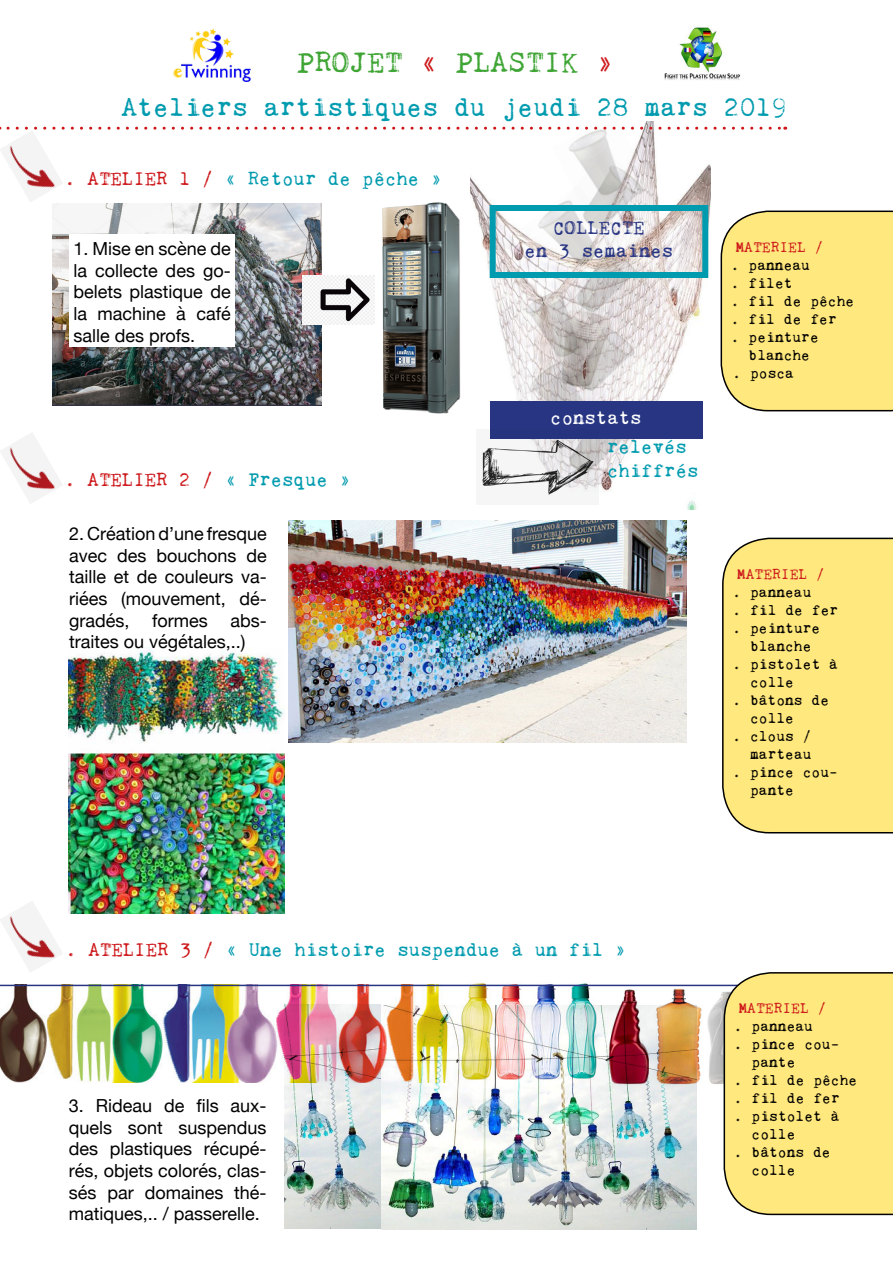
<style>
.page{position:relative;width:893px;height:1263px;background:#fff}
.page>*{position:absolute;margin:0;border:0;box-sizing:border-box;transform-origin:0 0}
.t1{font:30px "Kingthings Trypewriter 2";color:#3fa535}
.t2{font:27px "Kingthings Trypewriter 2";color:#009baf}
.t3{font:19.5px/23.4px "Kingthings Trypewriter 2";color:#009baf}
.t4{font:19.5px "Kingthings Trypewriter 2";color:#cd171a}
.t5{font:19.5px/23.4px "Kingthings Trypewriter 2";color:#283583;text-align:center}
.t6{font:19.5px "Kingthings Trypewriter 2";color:#fff}
.t7{font:18px/21.6px "Helvetica Neue";color:#000;text-align:justify}
.t8{font:15px "Kingthings Trypewriter 2";color:#000}
.t9{font:15px "Kingthings Trypewriter 2";color:#cd171a}
.s1{color:#cd171a}
.s2{color:#009baf}
</style>
<div class="page">
<img style="left:284px;top:1005px;width:413px;height:225px">
<img style="left:53px;top:204px;width:269px;height:201px">
<div style="left:721px;top:211px;width:172px;height:200px;background:#ffe87d"></div>
<img style="left:288px;top:521px;width:399px;height:221px">
<img style="left:68px;top:648px;width:216px;height:266px">
<img style="left:382px;top:202px;width:79px;height:212px">
<img style="left:173px;top:28px;width:78px;height:54px">
<img style="left:664px;top:27px;width:77px;height:53px">
<img style="left:303px;top:276px;width:72px;height:49px">
<img style="left:471px;top:121px;width:239px;height:389px">
<div style="left:490px;top:205px;width:218px;height:73px;border:6px solid #009baf"></div>
<div style="left:490px;top:402px;width:212px;height:37px;background:#283583"></div>
<img style="left:460px;top:982px;width:137px;height:97px">
<img style="left:0;top:986px;width:449px;height:97px">
<img style="left:604px;top:984px;width:120px;height:102px">
<img style="left:477px;top:430px;width:121px;height:75px">
<svg style="left:8px;top:127px;width:778px;height:3px"></svg>
<div style="left:722px;top:538px;width:171px;height:295px;background:#ffe87d"></div>
<hr style="left:0;top:985px;width:890px;height:1px;background:#283583">
<img style="left:0;top:131px;width:62px;height:71px">
<img style="left:0;top:433px;width:62px;height:71px">
<img style="left:0;top:901px;width:62px;height:71px">
<div style="left:724px;top:972px;width:169px;height:243px;background:#ffe87d"></div>
<div style="left:69px;top:234px;width:166px;height:112px;background:#fff"></div>
<h1 class="t1" style="left:297px;top:45px;width:319px">PROJET <span class="s1">«</span> PLASTIK <span class="s1">»</span></h1>
<h2 class="t2" style="left:121px;top:92px;width:667px">Ateliers artistiques du jeudi 28 mars 2019</h2>
<p class="t3" style="left:65px;top:167px;width:379px"><span class="s1">. ATELIER 1 /</span> « Retour de pêche »</p>
<p class="t7" style="left:73px;top:239px;width:159px">1. Mise en scène de la collecte des go&shy;belets plastique de la machine à café salle des profs.</p>
<p class="t4" style="left:65px;top:469px;width:288px">. ATELIER 2 / <span class="s2">« Fresque »</span></p>
<p class="t7" style="left:69px;top:524px;width:199px">2. Création d’une fresque avec des bouchons de taille et de couleurs va&shy;riées (mouvement, dé&shy;gradés,</p>
<p class="t7" style="left:152px;top:610px;width:57px">formes</p>
<p class="t7" style="left:69px;top:610px;width:199px;text-indent:161px">abs&shy;traites ou végétales,..)</p>
<p class="t5" style="left:525px;top:216px;width:150px">COLLECTE<br>en 3 semaines</p>
<p class="t6" style="left:550px;top:407px;width:93px">constats</p>
<p class="t3" style="left:607px;top:435px;width:93px">relevés chiffrés</p>
<p class="t9" style="left:735px;top:239px;width:90px">MATERIEL /</p>
<p class="t8" style="left:731px;top:257px;width:81px">. panneau</p>
<p class="t8" style="left:731px;top:275px;width:63px">. filet</p>
<p class="t8" style="left:731px;top:293px;width:125px">. fil de pêche</p>
<p class="t8" style="left:731px;top:311px;width:107px">. fil de fer</p>
<p class="t8" style="left:731px;top:329px;width:89px">. peinture</p>
<p class="t8" style="left:749px;top:347px;width:63px">blanche</p>
<p class="t8" style="left:732px;top:365px;width:63px">. posca</p>
<p class="t9" style="left:737px;top:566px;width:90px">MATERIEL /</p>
<p class="t8" style="left:732px;top:584px;width:81px">. panneau</p>
<p class="t8" style="left:732px;top:602px;width:107px">. fil de fer</p>
<p class="t8" style="left:732px;top:620px;width:89px">. peinture</p>
<p class="t8" style="left:750px;top:638px;width:63px">blanche</p>
<p class="t8" style="left:732px;top:656px;width:107px">. pistolet à</p>
<p class="t8" style="left:750px;top:674px;width:45px">colle</p>
<p class="t8" style="left:732px;top:692px;width:98px">. bâtons de</p>
<p class="t8" style="left:750px;top:710px;width:45px">colle</p>
<p class="t8" style="left:732px;top:728px;width:81px">. clous /</p>
<p class="t8" style="left:750px;top:746px;width:63px">marteau</p>
<p class="t8" style="left:732px;top:764px;width:107px">. pince cou-</p>
<p class="t8" style="left:750px;top:782px;width:45px">pante</p>
<p class="t3" style="left:65px;top:938px;width:562px"><span class="s1">. ATELIER 3 /</span> « Une histoire suspendue à un fil »</p>
<p class="t7" style="left:69px;top:1096px;width:199px">3. Rideau de fils aux&shy;quels sont suspendus des plastiques récupé&shy;rés, objets colorés, clas&shy;sés par domaines thé&shy;matiques,.. / passerelle.</p>
<p class="t9" style="left:738px;top:1000px;width:90px">MATERIEL /</p>
<p class="t8" style="left:734px;top:1018px;width:81px">. panneau</p>
<p class="t8" style="left:734px;top:1036px;width:107px">. pince cou-</p>
<p class="t8" style="left:752px;top:1054px;width:45px">pante</p>
<p class="t8" style="left:734px;top:1072px;width:125px">. fil de pêche</p>
<p class="t8" style="left:734px;top:1090px;width:107px">. fil de fer</p>
<p class="t8" style="left:734px;top:1108px;width:107px">. pistolet à</p>
<p class="t8" style="left:752px;top:1126px;width:45px">colle</p>
<p class="t8" style="left:734px;top:1144px;width:98px">. bâtons de</p>
<p class="t8" style="left:752px;top:1162px;width:45px">colle</p>
</div>
